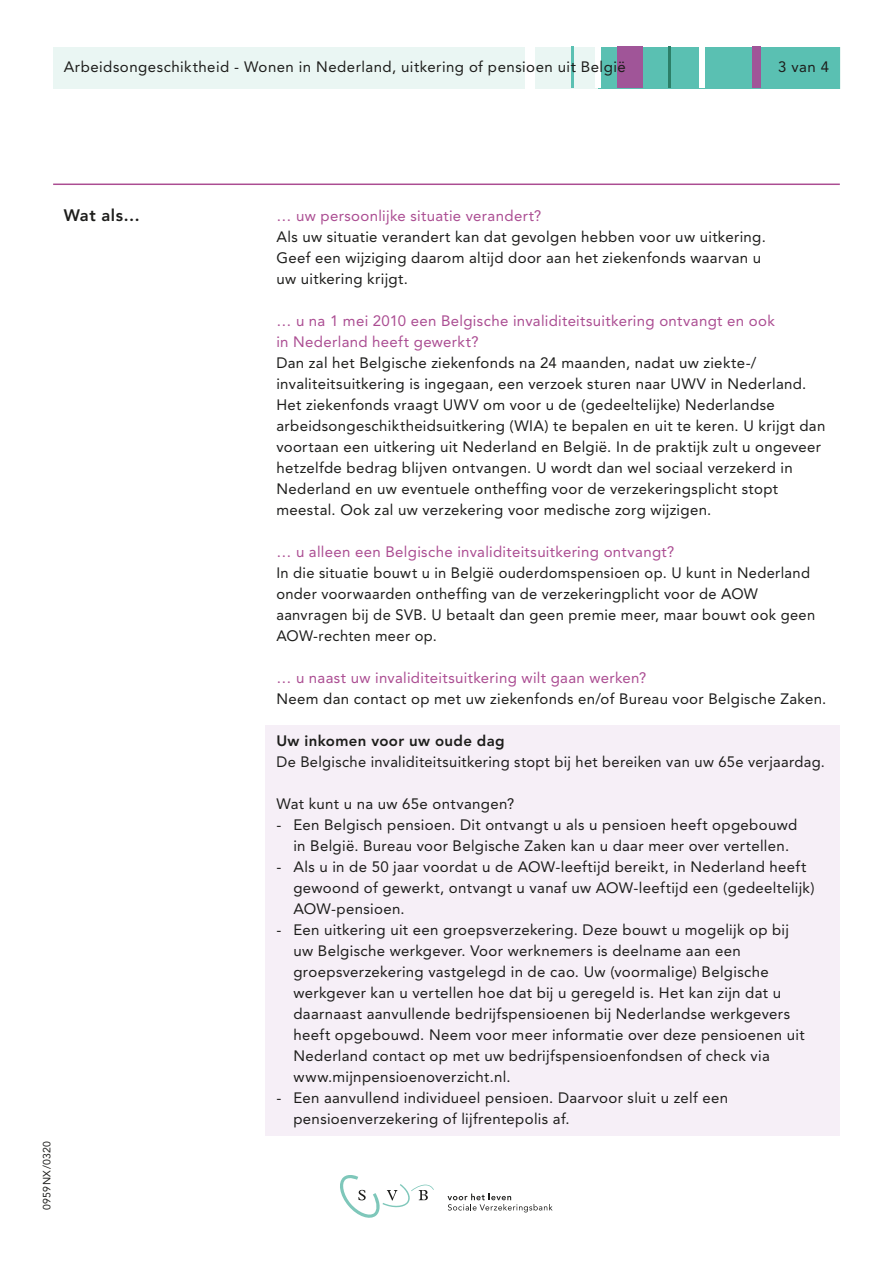
<style>
.page{position:relative;width:893px;height:1263px;background:#fff}
.page>*{position:absolute;margin:0;border:0;box-sizing:border-box;transform-origin:0 0}
._06-Subhoofdstuk{font:800 16.5px "Avenir LT Std";letter-spacing:.035em;color:#1d1d1b}
._00-Platte_tekst{font:15px/21px "Avenir LT Std";letter-spacing:.02em;color:#1d1d1b}
.body_regelingskleur{font:15px/21px "Avenir LT Std";letter-spacing:.02em;color:#ab4d92}
._08-Kadertekst{font:15px "Avenir LT Std";letter-spacing:.02em;color:#1d1d1b}
.kopregel_pag_2_e_v{font:15px "Avenir LT Std";letter-spacing:.03em;color:#1d1d1b}
._00-Platte_tekst_met{font:15px "Avenir LT Std";letter-spacing:.02em;color:#ab4d92}
._08-Kadertekst-2{font:800 15px "Avenir LT Std";letter-spacing:.025em;color:#1d1d1b}
._03-Documentcode{font:10.5px "Avenir LT Std";letter-spacing:.03em;color:#1d1d1b}
</style>
<div class="page">
<div style="left:53px;top:47px;width:787px;height:41px;background:#eaf6f3"></div>
<div style="left:598px;top:47px;width:242px;height:41px;background:#5ac0b2"></div>
<div style="left:752px;top:47px;width:9px;height:41px;background:#a05598"></div>
<div style="left:699px;top:47px;width:6px;height:41px;background:#fff"></div>
<hr style="left:668px;top:47px;width:3px;height:41px;background:#2c7f68">
<div style="left:617px;top:47px;width:25px;height:41px;background:#a05598"></div>
<div style="left:595px;top:47px;width:5px;height:41px;background:#fff"></div>
<div style="left:525px;top:47px;width:9px;height:41px;background:#fff"></div>
<hr style="left:571px;top:47px;width:3px;height:41px;background:#5ac0b2">
<div style="left:266px;top:725px;width:574px;height:410px;background:#f6eff7"></div>
<hr style="left:53px;top:184px;width:787px;height:1px;background:#ab4d92">
<svg style="left:340px;top:1175px;width:94px;height:43px"></svg>
<svg style="left:447px;top:1193px;width:106px;height:19px"></svg>
<p class="kopregel_pag_2_e_v" style="left:64px;top:58px;width:563px">Arbeidsongeschiktheid - Wonen in Nederland, uitkering of pensioen uit België</p>
<p class="kopregel_pag_2_e_v" style="left:778px;top:58px;width:52px">3 van 4</p>
<p class="_03-Documentcode" style="left:41px;top:1210px;width:70px;rotate:-90deg">0959NX/0320</p>
<h2 class="_06-Subhoofdstuk" style="left:64px;top:206px;width:78px">Wat als…</h2>
<p class="_00-Platte_tekst_met" style="left:276px;top:207px;width:267px">… uw persoonlijke situatie verandert?</p>
<p class="_00-Platte_tekst" style="left:276px;top:227px;width:491px">Als uw situatie verandert kan dat gevolgen hebben voor uw uitkering.<br>Geef een wijziging daarom altijd door aan het ziekenfonds waarvan u uw uitkering krijgt.</p>
<p class="body_regelingskleur" style="left:276px;top:311px;width:500px">… u na 1 mei 2010 een Belgische invaliditeitsuitkering ontvangt en ook in Nederland heeft gewerkt?</p>
<p class="_00-Platte_tekst" style="left:276px;top:353px;width:550px">Dan zal het Belgische ziekenfonds na 24 maanden, nadat uw ziekte-/ invaliteitsuitkering is ingegaan, een verzoek sturen naar UWV in Nederland.<br>Het ziekenfonds vraagt UWV om voor u de (gedeeltelijke) Nederlandse arbeidsongeschiktheidsuitkering (WIA) te bepalen en uit te keren. U krijgt dan voortaan een uitkering uit Nederland en België. In de praktijk zult u ongeveer hetzelfde bedrag blijven ontvangen. U wordt dan wel sociaal verzekerd in Nederland en uw eventuele ontheffing voor de verzekeringsplicht stopt meestal. Ook zal uw verzekering voor medische zorg wijzigen.</p>
<p class="body_regelingskleur" style="left:276px;top:542px;width:399px">… u alleen een Belgische invaliditeitsuitkering ontvangt?</p>
<p class="_00-Platte_tekst" style="left:276px;top:563px;width:540px">In die situatie bouwt u in België ouderdomspensioen op. U kunt in Nederland onder voorwaarden ontheffing van de verzekeringplicht voor de AOW aanvragen bij de SVB. U betaalt dan geen premie meer, maar bouwt ook geen AOW-rechten meer op.</p>
<p class="body_regelingskleur" style="left:276px;top:668px;width:372px">… u naast uw invaliditeitsuitkering wilt gaan werken?</p>
<p class="_00-Platte_tekst" style="left:276px;top:689px;width:551px">Neem dan contact op met uw ziekenfonds en/of Bureau voor Belgische Zaken.</p>
<p class="_08-Kadertekst-2" style="left:276px;top:732px;width:230px">Uw inkomen voor uw oude dag</p>
<p class="_08-Kadertekst" style="left:276px;top:753px;width:550px">De Belgische invaliditeitsuitkering stopt bij het bereiken van uw 65e verjaardag.</p>
<p class="_08-Kadertekst" style="left:276px;top:795px;width:239px">Wat kunt u na uw 65e ontvangen?</p>
<p class="_00-Platte_tekst" style="left:276px;top:815px;width:522px;text-align:center">- Een Belgisch pensioen. Dit ontvangt u als u pensioen heeft opgebouwd in België. Bureau voor Belgische Zaken kan u daar meer over vertellen.</p>
<p class="_00-Platte_tekst" style="left:293px;top:857px;width:523px;text-indent:-17px">- Als u in de 50 jaar voordat u de AOW-leeftijd bereikt, in Nederland heeft gewoond of gewerkt, ontvangt u vanaf uw AOW-leeftijd een (gedeeltelijk)<br>AOW-pensioen.</p>
<p class="_00-Platte_tekst" style="left:293px;top:920px;width:513px;text-indent:-17px">- Een uitkering uit een groepsverzekering. Deze bouwt u mogelijk op bij uw Belgische werkgever. Voor werknemers is deelname aan een groepsverzekering vastgelegd in de cao. Uw (voormalige) Belgische werkgever kan u vertellen hoe dat bij u geregeld is. Het kan zijn dat u daarnaast aanvullende bedrijfspensioenen bij Nederlandse werkgevers heeft opgebouwd. Neem voor meer informatie over deze pensioenen uit Nederland contact op met uw bedrijfspensioenfondsen of check via www.mijnpensioenoverzicht.nl.</p>
<p class="_00-Platte_tekst" style="left:293px;top:1088px;width:436px;text-indent:-17px">- Een aanvullend individueel pensioen. Daarvoor sluit u zelf een pensioenverzekering of lijfrentepolis af.</p>
</div>
